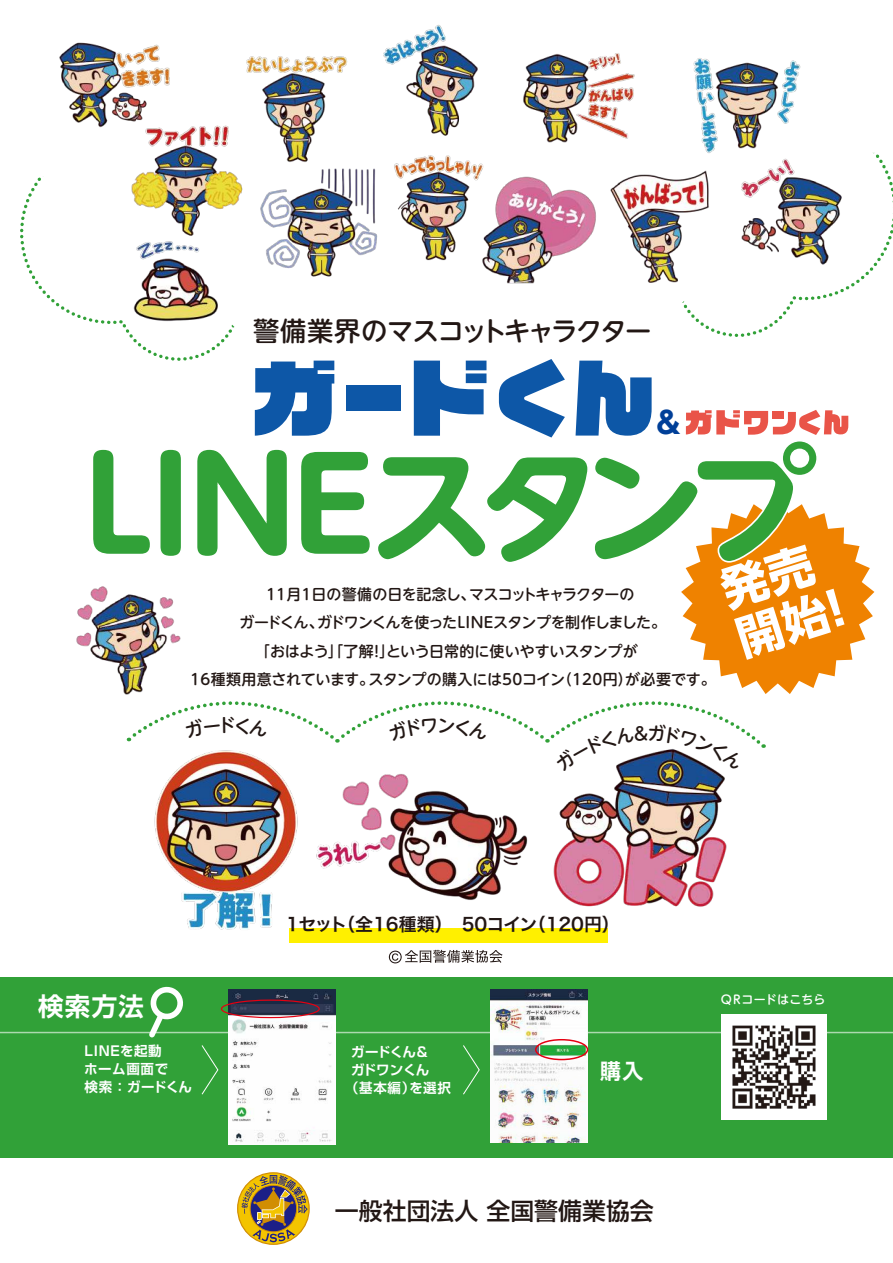
<style>
.page{position:relative;width:893px;height:1263px;background:#fff}
.page>*{position:absolute;margin:0;border:0;box-sizing:border-box;transform-origin:0 0}
.t1{font:700 128.7px "UD Shin M Go Pr 6";letter-spacing:-.075em;color:#31a138}
.t2{font:700 46.5px/51.2px "UD Shin Go Pr 6";color:#fff}
.t3{font:700 30px "UD Shin Go Pr 6";color:#003f98}
.t4{font:500 26.4px "UD Shin M Go Pr 6";letter-spacing:-.055em;color:#221714}
.t5{font:700 25.5px "Shin Go Pr 6 De";color:#fff}
.t6{font:500 23.85px "Shin Go Pr 6";color:#221714}
.t7{font:700 21px "Shin Go Pr 6 De";color:#fff}
.t8{font:18px "Hira Kaku Std W6";letter-spacing:-.005em;color:#221714}
.t9{font:500 15px "UD Shin M Go Pr 6";letter-spacing:-.02em;color:#221714}
.t10{font:500 15px "UD Shin M Go Pr 6";color:#221714}
.t11{font:500 15px "UD Shin M Go Pr 6";letter-spacing:-.05em;color:#221714}
.t12{font:700 13.5px/18px "Shin Go Pr 6 De";letter-spacing:.04em;color:#fff}
.t13{font:500 12px "UD Shin M Go Pr 6";letter-spacing:.015em;color:#fff}
</style>
<div class="page">
<div style="left:0;top:977px;width:893px;height:181px;background:#31a138"></div>
<hr style="left:0;top:1032px;width:893px;height:1px;background:#fff">
<svg style="left:237px;top:1172px;width:73px;height:73px"></svg>
<img style="left:523px;top:53px;width:112px;height:90px">
<img style="left:383px;top:25px;width:95px;height:111px">
<img style="left:693px;top:58px;width:108px;height:95px">
<img style="left:59px;top:42px;width:111px;height:86px">
<img style="left:118px;top:122px;width:110px;height:31px">
<img style="left:228px;top:56px;width:120px;height:97px">
<img style="left:346px;top:774px;width:174px;height:126px">
<img style="left:154px;top:772px;width:192px;height:171px">
<img style="left:520px;top:772px;width:207px;height:135px">
<div style="left:290px;top:928px;width:318px;height:15px;background:#fff000"></div>
<svg style="left:389px;top:950px;width:113px;height:13px"></svg>
<svg style="left:144px;top:986px;width:43px;height:52px"></svg>
<img style="left:721px;top:1014px;width:106px;height:106px">
<img style="left:490px;top:990px;width:97px;height:153px">
<img style="left:229px;top:990px;width:107px;height:154px">
<svg style="left:201px;top:1045px;width:18px;height:50px"></svg>
<svg style="left:463px;top:1045px;width:17px;height:50px"></svg>
<div style="left:221px;top:999px;width:99px;height:19px;border:1px solid #e50011;border-radius:50%"></div>
<div style="left:535px;top:1039px;width:53px;height:21px;border:2px solid #e50011;border-radius:50%"></div>
<svg style="left:20px;top:153px;width:873px;height:619px"></svg>
<h3 class="t4" style="left:253px;top:309px;width:400px">警備業界のマスコットキャラクター</h3>
<h3 class="t3" style="left:653px;top:398px;width:31px">＆</h3>
<h1 class="t1" style="left:83px;top:394px;width:735px">LINEスタンプ</h1>
<h2 class="t2" style="left:714px;top:566px;width:111px;rotate:-18deg">発売開始!</h2>
<p class="t9" style="left:266px;top:581px;width:370px">11月1日の警備の日を記念し、マスコットキャラクターの</p>
<p class="t11" style="left:239px;top:610px;width:428px">ガードくん、ガドワンくんを使ったLINEスタンプを制作しました。</p>
<p class="t9" style="left:255px;top:638px;width:384px">「おはよう」「了解！」という日常的に使いやすいスタンプが</p>
<p class="t10" style="left:190px;top:667px;width:527px">16種類用意されています。スタンプの購入には50コイン（120円）が必要です。</p>
<h3 class="t5" style="left:38px;top:985px;width:107px">検索方法</h3>
<p class="t8" style="left:286px;top:911px;width:335px">1セット（全16種類）　50コイン（120円）</p>
<p class="t12" style="left:84px;top:1041px;width:109px">LINEを起動<br>ホーム画面で<br>検索 ： ガードくん</p>
<p class="t12" style="left:351px;top:1042px;width:79px">ガードくん＆</p>
<p class="t12" style="left:351px;top:1060px;width:80px">ガドワンくん</p>
<p class="t12" style="left:345px;top:1078px;width:107px">（基本編）を選択</p>
<h3 class="t7" style="left:600px;top:1053px;width:45px">購入</h3>
<h3 class="t6" style="left:335px;top:1191px;width:320px">一般社団法人 全国警備業協会</h3>
<p class="t13" style="left:721px;top:989px;width:106px">QRコードはこちら</p>
</div>
